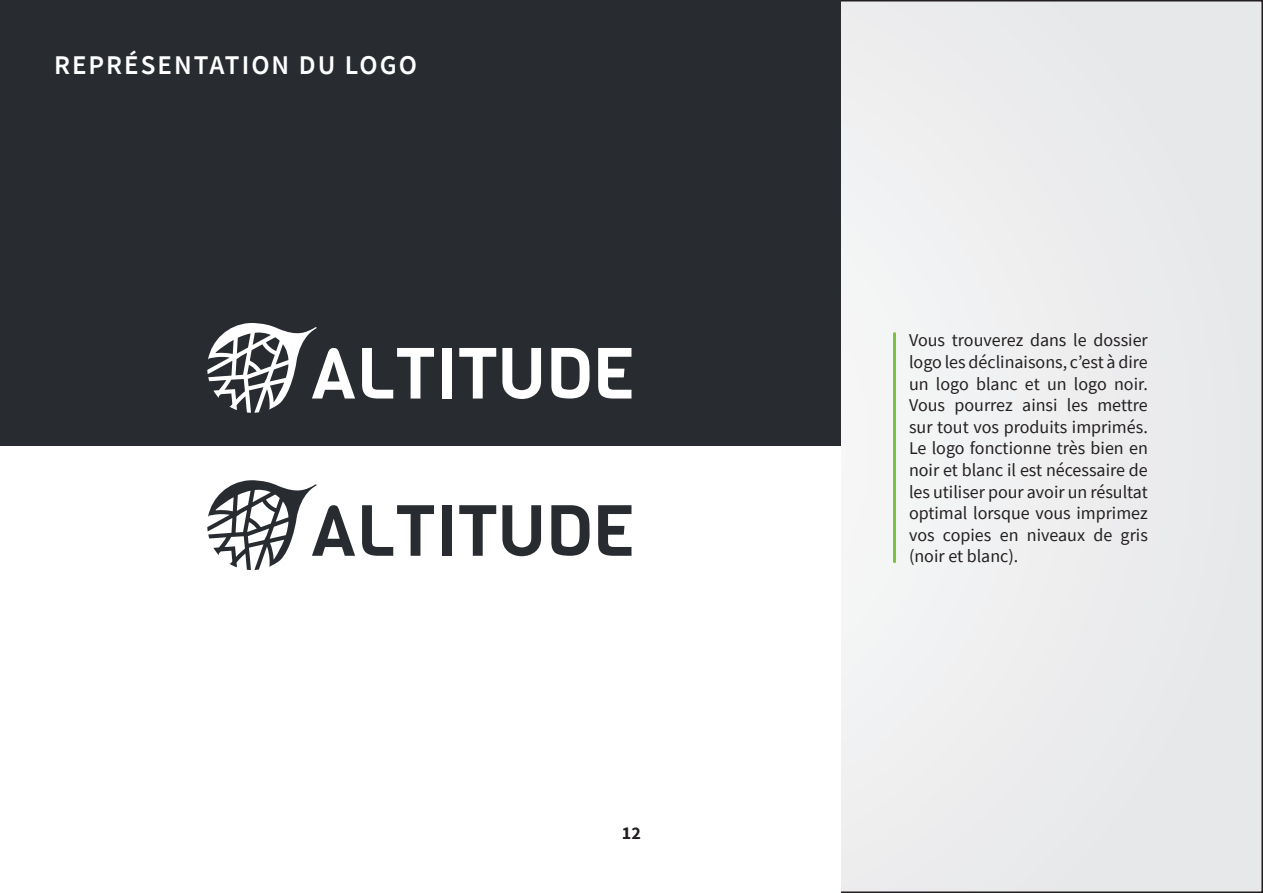
<style>
.page{position:relative;width:1263px;height:893px;background:#fff}
.page>*{position:absolute;margin:0;border:0;box-sizing:border-box;transform-origin:0 0}
.t1{font:70.95px "Viga";color:#282c31}
.t2{font:70.95px "Viga";color:#fff}
.t3{font:600 27px "Source Sans Pro";letter-spacing:.075em;color:#fff}
.t4{font:18px/21.6px "Source Sans Pro";color:#231f20;text-align:justify}
.t5{font:700 18px "Source Sans Pro";color:#231f20}
</style>
<div class="page">
<div style="left:1px;top:1px;width:1261px;height:891px;background:#ececee"></div>
<svg style="left:1262px;top:0;width:1px;height:893px"></svg>
<div style="left:0;top:0;width:840px;height:446px;background:#282c31"></div>
<div style="left:0;top:446px;width:840px;height:447px;background:#fff"></div>
<svg style="left:207px;top:480px;width:110px;height:90px"></svg>
<svg style="left:207px;top:323px;width:110px;height:90px"></svg>
<hr style="left:893px;top:334px;width:3px;height:228px;background:#7bc142">
<h2 class="t3" style="left:54px;top:48px;width:364px">REPRÉSENTATION DU LOGO</h2>
<h1 class="t2" style="left:311px;top:326px;width:326px">ALTITUDE</h1>
<h1 class="t1" style="left:311px;top:484px;width:326px">ALTITUDE</h1>
<p class="t5" style="left:622px;top:821px;width:21px">12</p>
<p class="t4" style="left:909px;top:329px;width:240px">Vous trouverez dans le dossier logo les déclinaisons, c’est à dire un logo blanc et un logo noir.<br>Vous pourrez ainsi les mettre sur tout vos produits imprimés.<br>Le logo fonctionne très bien en noir et blanc il est nécessaire de les utiliser pour avoir un résultat optimal lorsque vous imprimez vos copies en niveaux de gris (noir et blanc).</p>
</div>
